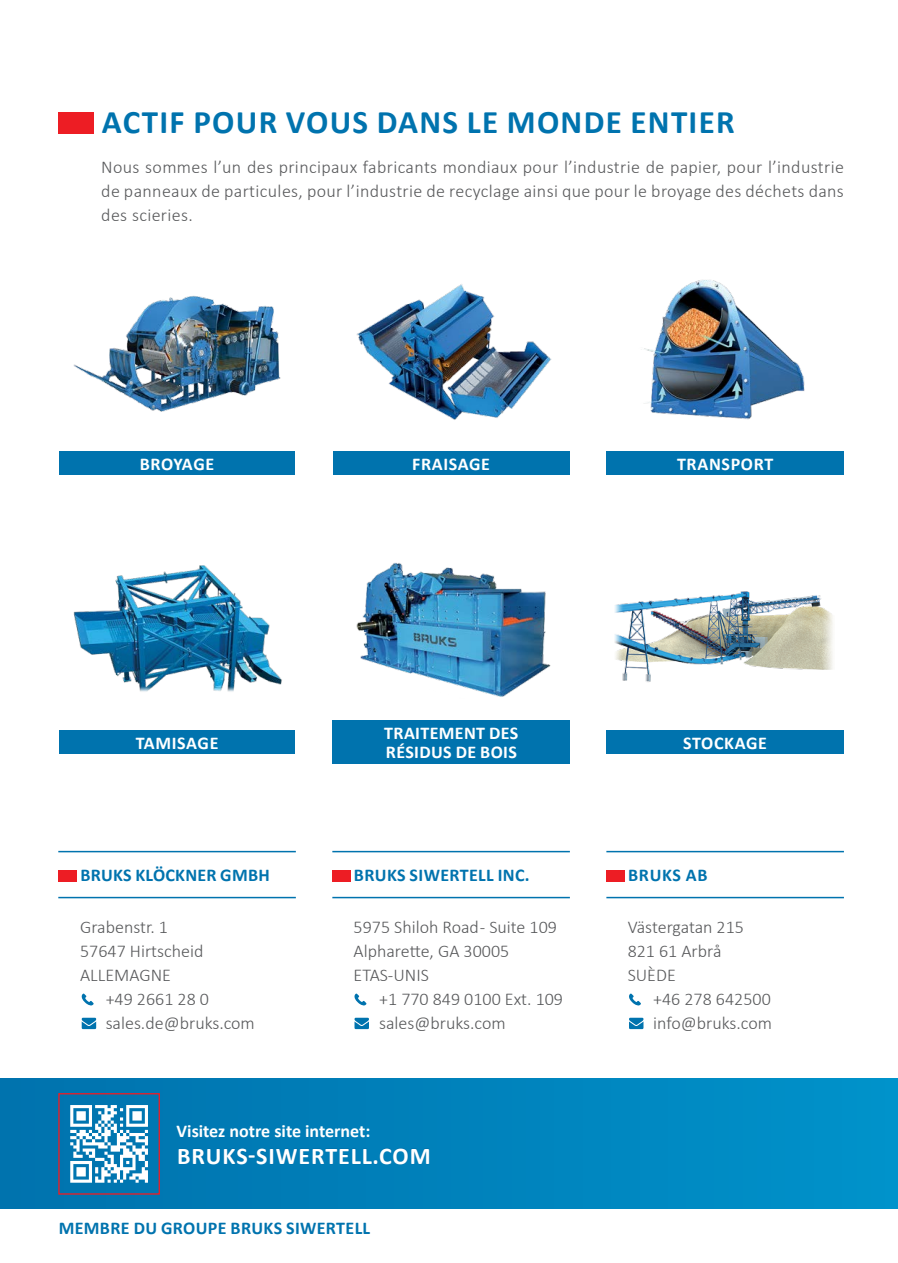
<style>
.page{position:relative;width:898px;height:1263px;background:#fff}
.page>*{position:absolute;margin:0;border:0;box-sizing:border-box;transform-origin:0 0}
.t1{font:700 33px "Calibri";letter-spacing:.04em;color:#0073ae}
.t2{font:700 24px "Calibri";letter-spacing:.04em;color:#fff}
.t3{font:300 18px/24px "Calibri";color:#58595b}
.t4{font:700 18px/19.5px "Calibri";letter-spacing:.025em;color:#fff}
.t5{font:700 18px "Calibri";letter-spacing:.015em;color:#0073ae}
</style>
<div class="page">
<div style="left:0;top:1079px;width:897px;height:130px;background:linear-gradient(to right,#0072ad,#0092ca)"></div>
<div style="left:58px;top:112px;width:36px;height:21px;background:#ed1d24"></div>
<div style="left:58px;top:870px;width:19px;height:11px;background:#ed1d24"></div>
<hr style="left:58px;top:851px;width:238px;height:1px;background:#0073ae">
<hr style="left:58px;top:897px;width:238px;height:1px;background:#0073ae">
<hr style="left:332px;top:851px;width:237px;height:1px;background:#0073ae">
<hr style="left:332px;top:897px;width:237px;height:1px;background:#0073ae">
<div style="left:332px;top:870px;width:19px;height:11px;background:#ed1d24"></div>
<hr style="left:606px;top:851px;width:237px;height:1px;background:#0073ae">
<hr style="left:606px;top:897px;width:237px;height:1px;background:#0073ae">
<div style="left:606px;top:870px;width:19px;height:11px;background:#ed1d24"></div>
<img style="left:73px;top:295px;width:208px;height:117px">
<div style="left:59px;top:451px;width:236px;height:23px;background:#0073ae"></div>
<img style="left:73px;top:565px;width:209px;height:127px">
<div style="left:59px;top:730px;width:236px;height:24px;background:#0073ae"></div>
<img style="left:356px;top:284px;width:196px;height:136px">
<div style="left:333px;top:451px;width:236px;height:23px;background:#0073ae"></div>
<img style="left:356px;top:563px;width:195px;height:134px">
<img style="left:644px;top:280px;width:161px;height:139px">
<div style="left:606px;top:451px;width:237px;height:23px;background:#0073ae"></div>
<img style="left:614px;top:591px;width:219px;height:91px">
<div style="left:606px;top:730px;width:237px;height:24px;background:#0073ae"></div>
<div style="left:58px;top:1093px;width:102px;height:101px;border:1px solid #ed1d24"></div>
<svg style="left:70px;top:1105px;width:78px;height:78px"></svg>
<svg style="left:82px;top:1018px;width:14px;height:11px"></svg>
<svg style="left:81px;top:993px;width:13px;height:13px"></svg>
<svg style="left:354px;top:1018px;width:15px;height:11px"></svg>
<svg style="left:354px;top:993px;width:12px;height:13px"></svg>
<svg style="left:629px;top:1018px;width:14px;height:11px"></svg>
<svg style="left:629px;top:993px;width:11px;height:13px"></svg>
<div style="left:333px;top:720px;width:236px;height:44px;background:#0073ae"></div>
<div style="left:178px;top:1147px;width:251px;height:18px;background:#007ab4"></div>
<h1 class="t1" style="left:102px;top:102px;width:634px">ACTIF POUR VOUS DANS LE MONDE ENTIER</h1>
<p class="t3" style="left:101px;top:155px;width:743px;text-align:justify">Nous sommes l’un des principaux fabricants mondiaux pour l’industrie de papier, pour l’industrie de panneaux de particules, pour l’industrie de recyclage ainsi que pour le broyage des déchets dans des scieries.</p>
<p class="t4" style="left:140px;top:453px;width:76px">BROYAGE</p>
<p class="t4" style="left:412px;top:453px;width:79px">FRAISAGE</p>
<p class="t4" style="left:676px;top:453px;width:98px">TRANSPORT</p>
<p class="t4" style="left:136px;top:732px;width:84px">TAMISAGE</p>
<p class="t5" style="left:80px;top:864px;width:179px">BRUKS KLÖCKNER GMBH</p>
<p class="t3" style="left:80px;top:915px;width:125px">Grabenstr. 1<br>57647 Hirtscheid<br>ALLEMAGNE</p>
<p class="t3" style="left:106px;top:987px;width:151px">+49 2661 28 0 sales.de@bruks.com</p>
<p class="t4" style="left:384px;top:722px;width:136px">TRAITEMENT DES<br>RÉSIDUS DE BOIS</p>
<p class="t5" style="left:354px;top:864px;width:22px">BRUKS</p>
<p class="t5" style="left:409px;top:864px;width:11px">SIWERTELL</p>
<p class="t5" style="left:497px;top:864px;width:33px">INC.</p>
<p class="t3" style="left:353px;top:915px;width:205px">5975 Shiloh Road- Suite 109<br>Alpharette, GA 30005<br>ETAS-UNIS</p>
<p class="t3" style="left:379px;top:987px;width:185px">+1 770 849 0100 Ext. 109 sales@bruks.com</p>
<p class="t4" style="left:176px;top:1121px;width:195px">VISITEZ NOTRE SITE INTERNET:</p>
<h2 class="t2" style="left:177px;top:1141px;width:255px">BRUKS-SIWERTELL.COM</h2>
<p class="t5" style="left:59px;top:1217px;width:14px">MEM</p>
<p class="t5" style="left:100px;top:1217px;width:73px">BREDU GROUPE</p>
<p class="t5" style="left:230px;top:1217px;width:22px">BRUKS</p>
<p class="t5" style="left:286px;top:1217px;width:11px">SIWERTELL</p>
<p class="t4" style="left:683px;top:732px;width:85px">STOCKAGE</p>
<p class="t5" style="left:627px;top:864px;width:81px">BRUKS AB</p>
<p class="t3" style="left:627px;top:915px;width:118px">Västergatan 215<br>821 61 Arbrå<br>SUÈDE</p>
<p class="t3" style="left:653px;top:987px;width:120px">+46 278 642500 info@bruks.com</p>
</div>
